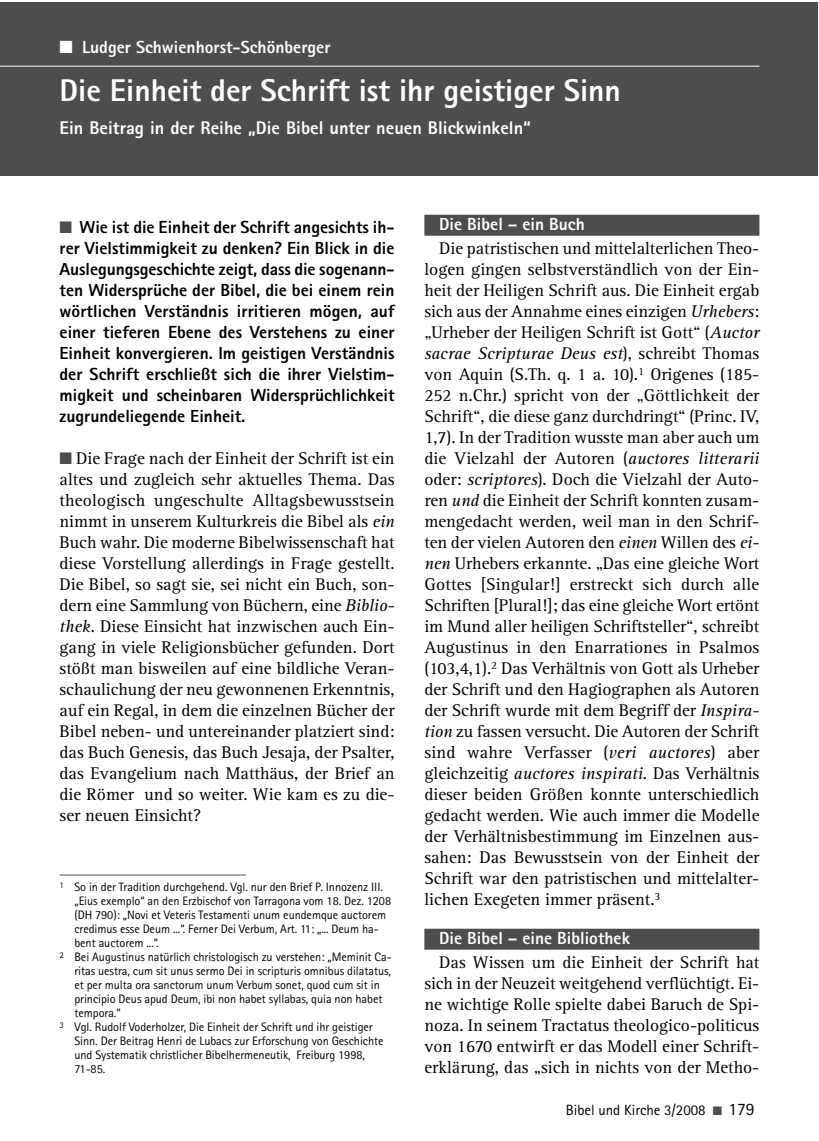
<style>
.page{position:relative;width:819px;height:1141px;background:#fff}
.page>*{position:absolute;margin:0;border:0;box-sizing:border-box;transform-origin:0 0}
.t1{font:800 31.5px "Rotis Sans Serif";color:#fff}
.t2{font:800 18.38px "Rotis Sans Serif";color:#fff}
.t3{font:17.5px/21px "Rotis Serif";color:#000;text-align:justify}
.t4{font:800 17.5px/21px "Rotis Sans Serif";color:#000;text-align:justify}
.t5{font:800 17.5px "Rotis Sans Serif";color:#fff}
.t6{font:14.88px "Rotis Sans Serif";color:#000}
.t7{font:12.25px "Rotis Sans Serif";letter-spacing:-.005em;color:#000}
.s1{color:#4d4d4d}
.s2{font-style:italic}
.s3{font-size:17.5px}
</style>
<div class="page">
<div style="left:0;top:2px;width:817px;height:173px;background:#4d4d4d"></div>
<hr style="left:0;top:66px;width:759px;height:1px;background:#fff">
<div style="left:424px;top:215px;width:335px;height:21px;background:#4d4d4d"></div>
<div style="left:424px;top:929px;width:335px;height:21px;background:#4d4d4d"></div>
<hr style="left:60px;top:874px;width:186px;height:2px;background:#808080">
<p class="t5" style="left:60px;top:41px;width:272px">■ Ludger Schwienhorst-Schönberger</p>
<h1 class="t1" style="left:60px;top:79px;width:563px">Die Einheit der Schrift ist ihr geistiger Sinn</h1>
<p class="t2" style="left:60px;top:121px;width:473px">Ein Beitrag in der Reihe „Die Bibel unter neuen Blickwinkeln“</p>
<p class="t4" style="left:60px;top:218px;width:336px"><span class="s1">■</span> Wie ist die Einheit der Schrift angesichts ih&shy;rer Vielstimmigkeit zu denken? Ein Blick in die Auslegungsgeschichte zeigt, dass die sogenann&shy;ten Widersprüche der Bibel, die bei einem rein wörtlichen Verständnis irritieren mögen, auf einer tieferen Ebene des Verstehens zu einer Einheit konvergieren. Im geistigen Verständnis der Schrift erschließt sich die ihrer Vielstim&shy;migkeit und scheinbaren Widersprüchlichkeit zugrundeliegende Einheit.</p>
<p class="t3" style="left:60px;top:449px;width:336px"><span class="s1">■</span> Die Frage nach der Einheit der Schrift ist ein altes und zugleich sehr aktuelles Thema. Das theologisch ungeschulte Alltagsbewusstsein nimmt in unserem Kulturkreis die Bibel als <span class="s2">ein </span>Buch wahr. Die moderne Bibelwissenschaft hat diese Vorstellung allerdings in Frage gestellt.<br>Die Bibel, so sagt sie, sei nicht ein Buch, son&shy;dern eine Sammlung von Büchern, eine <span class="s2">Biblio&shy;thek</span>. Diese Einsicht hat inzwischen auch Ein&shy;gang in viele Religionsbücher gefunden. Dort stößt man bisweilen auf eine bildliche Veran&shy;schaulichung der neu gewonnenen Erkenntnis, auf ein Regal, in dem die einzelnen Bücher der Bibel neben- und untereinander platziert sind: das Buch Genesis, das Buch Jesaja, der Psalter, das Evangelium nach Matthäus, der Brief an die Römer und so weiter. Wie kam es zu die&shy;ser neuen Einsicht?</p>
<p class="t7" style="left:60px;top:882px;width:325px"><sup>1</sup> So in der Tradition durchgehend. Vgl. nur den Brief P. Innozenz III.</p>
<p class="t7" style="left:74px;top:896px;width:318px">„Eius exemplo“ an den Erzbischof von Tarragona vom 18. Dez. 1208</p>
<p class="t7" style="left:74px;top:910px;width:313px">(DH 790): „Novi et Veteris Testamenti unum eundemque auctorem</p>
<p class="t7" style="left:74px;top:924px;width:306px">credimus esse Deum ...“. Ferner Dei Verbum, Art. 11: „... Deum ha-</p>
<p class="t7" style="left:74px;top:938px;width:86px">bent auctorem ...“.</p>
<p class="t7" style="left:60px;top:952px;width:333px"><sup>2</sup> Bei Augustinus natürlich christologisch zu verstehen: „Meminit Ca-</p>
<p class="t7" style="left:74px;top:966px;width:318px">ritas uestra, cum sit unus sermo Dei in scripturis omnibus dilatatus,</p>
<p class="t7" style="left:74px;top:980px;width:307px">et per multa ora sanctorum unum Verbum sonet, quod cum sit in</p>
<p class="t7" style="left:74px;top:994px;width:309px">principio Deus apud Deum, ibi non habet syllabas, quia non habet</p>
<p class="t7" style="left:74px;top:1008px;width:48px">tempora.“</p>
<p class="t7" style="left:60px;top:1022px;width:315px"><sup>3</sup> Vgl. Rudolf Voderholzer, Die Einheit der Schrift und ihr geistiger</p>
<p class="t7" style="left:74px;top:1036px;width:310px">Sinn. Der Beitrag Henri de Lubacs zur Erforschung von Geschichte</p>
<p class="t7" style="left:74px;top:1050px;width:292px">und Systematik christlicher Bibelhermeneutik, Freiburg 1998,</p>
<p class="t7" style="left:74px;top:1064px;width:32px">71-85.</p>
<p class="t5" style="left:439px;top:218px;width:147px">Die Bibel – ein Buch</p>
<p class="t3" style="left:424px;top:239px;width:336px;text-indent:15px">Die patristischen und mittelalterlichen Theo&shy;logen gingen selbstverständlich von der Ein&shy;heit der Heiligen Schrift aus. Die Einheit ergab sich aus der Annahme eines einzigen <span class="s2">Urhebers</span>: „Urheber der Heiligen Schrift ist Gott“ (<span class="s2">Auctor sacrae Scripturae Deus est</span>), schreibt Thomas von Aquin (S.Th. q. 1 a. 10).<sup>1</sup> Origenes (185- 252 n.Chr.) spricht von der „Göttlichkeit der Schrift“, die diese ganz durchdringt“ (Princ. IV, 1,7). In der Tradition wusste man aber auch um die Vielzahl der Autoren (<span class="s2">auctores litterarii </span>oder: <span class="s2">scriptores</span>). Doch die Vielzahl der Auto&shy;ren <span class="s2">und</span> die Einheit der Schrift konnten zusam&shy;mengedacht werden, weil man in den Schrif&shy;ten der vielen Autoren den <span class="s2">einen</span> Willen des <span class="s2">ei&shy;nen</span> Urhebers erkannte. „Das eine gleiche Wort Gottes [Singular!] erstreckt sich durch alle Schriften [Plural!]; das eine gleiche Wort ertönt im Mund aller heiligen Schriftsteller“, schreibt Augustinus in den Enarrationes in Psalmos (103,4,1).<sup>2</sup> Das Verhältnis von Gott als Urheber der Schrift und den Hagiographen als Autoren der Schrift wurde mit dem Begriff der <span class="s2">Inspira&shy;tion</span> zu fassen versucht. Die Autoren der Schrift sind wahre Verfasser (<span class="s2">veri auctores</span>) aber gleichzeitig <span class="s2">auctores inspirati</span>. Das Verhältnis dieser beiden Größen konnte unterschiedlich gedacht werden. Wie auch immer die Modelle der Verhältnisbestimmung im Einzelnen aus&shy;sahen: Das Bewusstsein von der Einheit der Schrift war den patristischen und mittelalter&shy;lichen Exegeten immer präsent.<sup>3</sup></p>
<p class="t5" style="left:439px;top:932px;width:192px">Die Bibel – eine Bibliothek</p>
<p class="t3" style="left:424px;top:953px;width:336px;text-indent:15px">Das Wissen um die Einheit der Schrift hat sich in der Neuzeit weitgehend verflüchtigt. Ei&shy;ne wichtige Rolle spielte dabei Baruch de Spi&shy;noza. In seinem Tractatus theologico-politicus von 1670 entwirft er das Modell einer Schrift&shy;erklärung, das „sich in nichts von der Metho-</p>
<p class="t6" style="left:565px;top:1104px;width:190px">Bibel und Kirche 3/2008 <span class="s1">■</span> <span class="s3">179</span></p>
</div>
